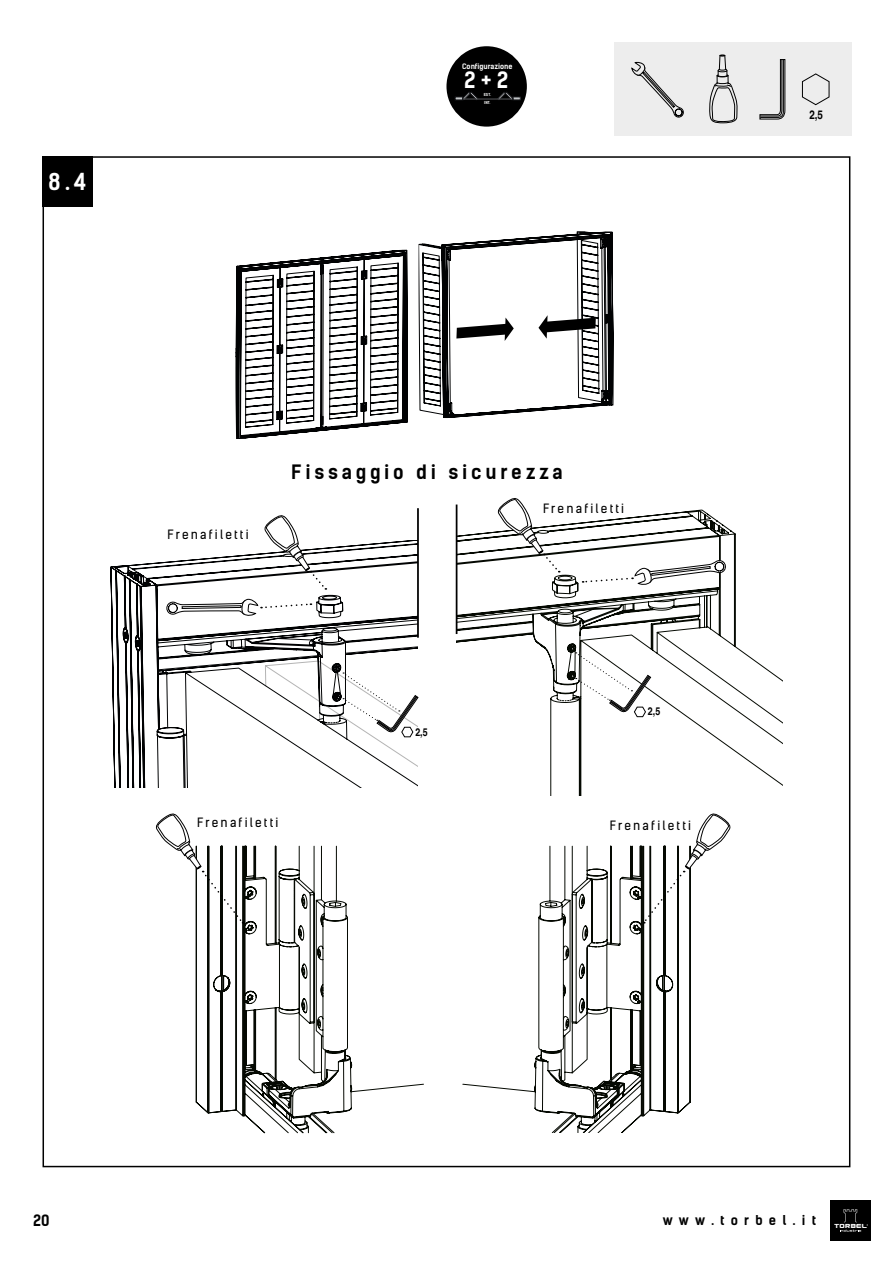
<style>
.page{position:relative;width:893px;height:1263px;background:#fff}
.page>*{position:absolute;margin:0;border:0;box-sizing:border-box;transform-origin:0 0}
.t1{font:700 22.2px "Kelson Sans";color:#fff}
.t2{font:700 21.6px "Kelson Sans";color:#fff}
.t3{font:700 18.9px "Kelson Sans";letter-spacing:.2em;color:#000}
.t4{font:700 15px "Kelson Sans";color:#000}
.t5{font:700 12.9px "Kelson Sans";letter-spacing:.48em;color:#000}
.t6{font:12.3px "Kelson Sans";letter-spacing:.18em;color:#000}
.t7{font:700 condensed 12px "Helvetica";color:#000}
.t8{font:700 condensed 10.8px "Helvetica";color:#000}
.t9{font:700 7.2px "Kelson Sans";color:#fff}
.t10{font:7.05px "Usuzi";letter-spacing:.05em;color:#fff}
.t11{font:700 3.9px/8.2px "Kelson Sans";color:#fff}
</style>
<div class="page">
<div style="left:830px;top:1200px;width:41px;height:41px;background:#000"></div>
<svg style="left:840px;top:1209px;width:28px;height:23px"></svg>
<svg style="left:457px;top:510px;width:326px;height:285px"></svg>
<svg style="left:576px;top:652px;width:75px;height:65px"></svg>
<svg style="left:583px;top:559px;width:144px;height:28px"></svg>
<svg style="left:497px;top:498px;width:63px;height:74px"></svg>
<svg style="left:111px;top:540px;width:306px;height:247px"></svg>
<svg style="left:265px;top:660px;width:154px;height:127px"></svg>
<svg style="left:165px;top:598px;width:146px;height:29px"></svg>
<svg style="left:264px;top:515px;width:62px;height:75px"></svg>
<div style="left:43px;top:156px;width:50px;height:50px;background:#000"></div>
<svg style="left:196px;top:846px;width:228px;height:287px"></svg>
<svg style="left:155px;top:813px;width:88px;height:110px"></svg>
<svg style="left:463px;top:846px;width:227px;height:287px"></svg>
<svg style="left:643px;top:813px;width:88px;height:110px"></svg>
<hr style="left:417px;top:508px;width:2px;height:130px;background:#000">
<hr style="left:456px;top:504px;width:1px;height:130px;background:#000">
<svg style="left:236px;top:250px;width:171px;height:189px"></svg>
<div style="left:446px;top:46px;width:81px;height:81px;background:#000;border-radius:50%"></div>
<svg style="left:455px;top:92px;width:23px;height:8px"></svg>
<svg style="left:498px;top:92px;width:22px;height:8px"></svg>
<div style="left:462px;top:98px;width:51px;height:2px;border:1px solid #1a1b1f"></div>
<div style="left:614px;top:43px;width:238px;height:93px;background:#ededed"></div>
<svg style="left:759px;top:59px;width:27px;height:61px"></svg>
<svg style="left:802px;top:73px;width:28px;height:33px"></svg>
<svg style="left:709px;top:55px;width:29px;height:68px"></svg>
<svg style="left:631px;top:62px;width:53px;height:56px"></svg>
<svg style="left:418px;top:231px;width:195px;height:187px"></svg>
<h1 class="t1" style="left:48px;top:168px;width:40px">8.4</h1>
<p class="t9" style="left:462px;top:62px;width:52px">Configurazione</p>
<h2 class="t2" style="left:464px;top:67px;width:46px">2 + 2</h2>
<p class="t11" style="left:484px;top:90px;width:9px">EST.<br>INT.</p>
<h3 class="t3" style="left:291px;top:460px;width:273px">Fissaggio di sicurezza</h3>
<p class="t6" style="left:168px;top:527px;width:83px">Frenafiletti</p>
<p class="t8" style="left:415px;top:724px;width:14px">2,5</p>
<p class="t6" style="left:543px;top:501px;width:83px">Frenafiletti</p>
<p class="t8" style="left:648px;top:704px;width:14px">2,5</p>
<p class="t6" style="left:197px;top:815px;width:83px">Frenafiletti</p>
<p class="t6" style="left:610px;top:818px;width:83px">Frenafiletti</p>
<p class="t7" style="left:809px;top:107px;width:15px">2,5</p>
<p class="t4" style="left:33px;top:1211px;width:18px">20</p>
<p class="t5" style="left:663px;top:1212px;width:155px">www.torbel.it</p>
<p class="t10" style="left:834px;top:1223px;width:34px">TORBEL</p>
</div>
